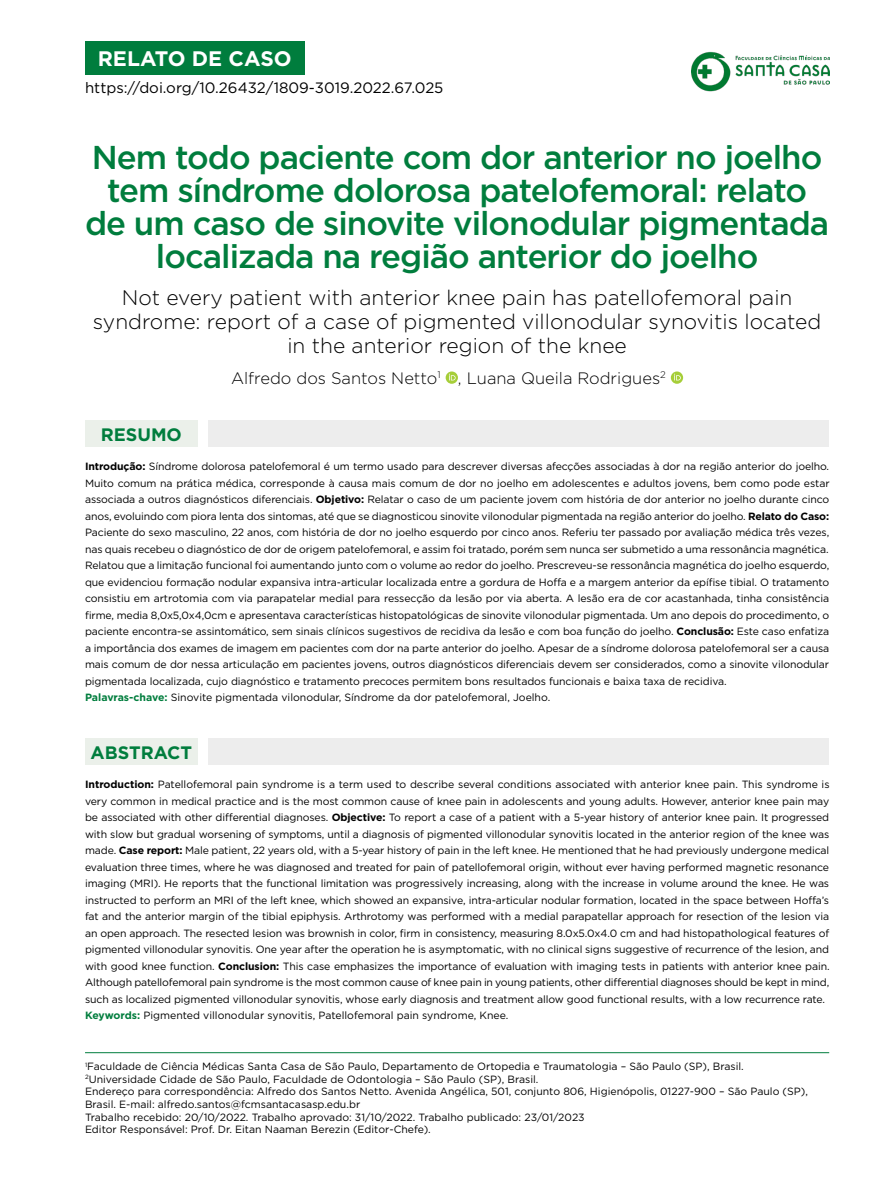
<style>
.page{position:relative;width:893px;height:1191px;background:#fff}
.page>*{position:absolute;margin:0;border:0;box-sizing:border-box;transform-origin:0 0}
.t1{font:500 33px/33px "Gotham";letter-spacing:-.03em;color:#007d3d;text-align:center}
.t2{font:300 21px/24px "Gotham";color:#000;text-align:center}
.t3{font:700 21px "Gotham";color:#fff}
.t4{font:700 18px "Gotham";color:#007d3d}
.t5{font:300 16.5px "Gotham";color:#000}
.t6{font:15px "Gotham";color:#000}
.t7{font:10.5px/16.5px "Gotham";letter-spacing:-.01em;color:#000}
.s1{font-weight:700}
.s2{font-weight:700;color:#007d3d}
</style>
<div class="page">
<svg style="left:446px;top:371px;width:12px;height:13px"></svg>
<svg style="left:449px;top:374px;width:7px;height:6px"></svg>
<svg style="left:671px;top:371px;width:12px;height:13px"></svg>
<svg style="left:674px;top:374px;width:7px;height:6px"></svg>
<div style="left:85px;top:41px;width:220px;height:33px;background:#007d3d"></div>
<img style="left:691px;top:51px;width:138px;height:41px">
<div style="left:85px;top:738px;width:113px;height:26px;background:#ebf0ea"></div>
<div style="left:208px;top:738px;width:621px;height:26px;background:#ededed"></div>
<div style="left:85px;top:420px;width:113px;height:27px;background:#ebf0ea"></div>
<div style="left:208px;top:420px;width:621px;height:27px;background:#ededed"></div>
<hr style="left:85px;top:1052px;width:744px;height:1px;background:#007d3d">
<h2 class="t3" style="left:98px;top:45px;width:196px">RELATO DE CASO</h2>
<h3 class="t6" style="left:85px;top:78px;width:360px">https://doi.org/10.26432/1809-3019.2022.67.025</h3>
<h1 class="t1" style="left:85px;top:141px;width:746px">Nem todo paciente com dor anterior no joelho tem síndrome dolorosa patelofemoral: relato de um caso de sinovite vilonodular pigmentada localizada na região anterior do joelho</h1>
<h2 class="t2" style="left:93px;top:285px;width:730px">Not every patient with anterior knee pain has patellofemoral pain syndrome: report of a case of pigmented villonodular synovitis located in the anterior region of the knee</h2>
<h3 class="t5" style="left:231px;top:367px;width:436px">Alfredo dos Santos Netto<sup>1</sup> , Luana Queila Rodrigues<sup>2</sup></h3>
<h3 class="t4" style="left:101px;top:422px;width:83px">RESUMO</h3>
<p class="t7" style="left:85px;top:458px;width:746px"><span class="s1">Introdução:</span> Síndrome dolorosa patelofemoral é um termo usado para descrever diversas afecções associadas à dor na região anterior do joelho.<br>Muito comum na prática médica, corresponde à causa mais comum de dor no joelho em adolescentes e adultos jovens, bem como pode estar associada a outros diagnósticos diferenciais. <span class="s1">Objetivo:</span> Relatar o caso de um paciente jovem com história de dor anterior no joelho durante cinco anos, evoluindo com piora lenta dos sintomas, até que se diagnosticou sinovite vilonodular pigmentada na região anterior do joelho. <span class="s1">Relato do Caso:<br></span>Paciente do sexo masculino, 22 anos, com história de dor no joelho esquerdo por cinco anos. Referiu ter passado por avaliação médica três vezes, nas quais recebeu o diagnóstico de dor de origem patelofemoral, e assim foi tratado, porém sem nunca ser submetido a uma ressonância magnética.<br>Relatou que a limitação funcional foi aumentando junto com o volume ao redor do joelho. Prescreveu-se ressonância magnética do joelho esquerdo, que evidenciou formação nodular expansiva intra-articular localizada entre a gordura de Hoffa e a margem anterior da epífise tibial. O tratamento consistiu em artrotomia com via parapatelar medial para ressecção da lesão por via aberta. A lesão era de cor acastanhada, tinha consistência firme, media 8,0x5,0x4,0cm e apresentava características histopatológicas de sinovite vilonodular pigmentada. Um ano depois do procedimento, o paciente encontra-se assintomático, sem sinais clínicos sugestivos de recidiva da lesão e com boa função do joelho. <span class="s1">Conclusão:</span> Este caso enfatiza a importância dos exames de imagem em pacientes com dor na parte anterior do joelho. Apesar de a síndrome dolorosa patelofemoral ser a causa mais comum de dor nessa articulação em pacientes jovens, outros diagnósticos diferenciais devem ser considerados, como a sinovite vilonodular pigmentada localizada, cujo diagnóstico e tratamento precoces permitem bons resultados funcionais e baixa taxa de recidiva.<br><span class="s2">Palavras-chave:</span> Sinovite pigmentada vilonodular, Síndrome da dor patelofemoral, Joelho.</p>
<h3 class="t4" style="left:91px;top:740px;width:103px">ABSTRACT</h3>
<p class="t7" style="left:85px;top:776px;width:746px"><span class="s1">Introduction:</span> Patellofemoral pain syndrome is a term used to describe several conditions associated with anterior knee pain. This syndrome is very common in medical practice and is the most common cause of knee pain in adolescents and young adults. However, anterior knee pain may be associated with other differential diagnoses. <span class="s1">Objective:</span> To report a case of a patient with a 5-year history of anterior knee pain. It progressed with slow but gradual worsening of symptoms, until a diagnosis of pigmented villonodular synovitis located in the anterior region of the knee was made. <span class="s1">Case report:</span> Male patient, 22 years old, with a 5-year history of pain in the left knee. He mentioned that he had previously undergone medical evaluation three times, where he was diagnosed and treated for pain of patellofemoral origin, without ever having performed magnetic resonance imaging (MRI). He reports that the functional limitation was progressively increasing, along with the increase in volume around the knee. He was instructed to perform an MRI of the left knee, which showed an expansive, intra-articular nodular formation, located in the space between Hoffa’s fat and the anterior margin of the tibial epiphysis. Arthrotomy was performed with a medial parapatellar approach for resection of the lesion via an open approach. The resected lesion was brownish in color, firm in consistency, measuring 8.0x5.0x4.0 cm and had histopathological features of pigmented villonodular synovitis. One year after the operation he is asymptomatic, with no clinical signs suggestive of recurrence of the lesion, and with good knee function. <span class="s1">Conclusion:</span> This case emphasizes the importance of evaluation with imaging tests in patients with anterior knee pain.<br>Although patellofemoral pain syndrome is the most common cause of knee pain in young patients, other differential diagnoses should be kept in mind, such as localized pigmented villonodular synovitis, whose early diagnosis and treatment allow good functional results, with a low recurrence rate.<br><span class="s2">Keywords:</span> Pigmented villonodular synovitis, Patellofemoral pain syndrome, Knee.</p>
<p class="t7" style="left:85px;top:1059px;width:724px;line-height:12.6px"><sup>1</sup>Faculdade de Ciência Médicas Santa Casa de São Paulo, Departamento de Ortopedia e Traumatologia – São Paulo (SP), Brasil.<br><sup>2</sup>Universidade Cidade de São Paulo, Faculdade de Odontologia – São Paulo (SP), Brasil.<br>Endereço para correspondência: Alfredo dos Santos Netto. Avenida Angélica, 501, conjunto 806, Higienópolis, 01227-900 – São Paulo (SP), Brasil. E-mail: alfredo.santos@fcmsantacasasp.edu.br<br>Trabalho recebido: 20/10/2022. Trabalho aprovado: 31/10/2022. Trabalho publicado: 23/01/2023<br>Editor Responsável: Prof. Dr. Eitan Naaman Berezin (Editor-Chefe).</p>
</div>
